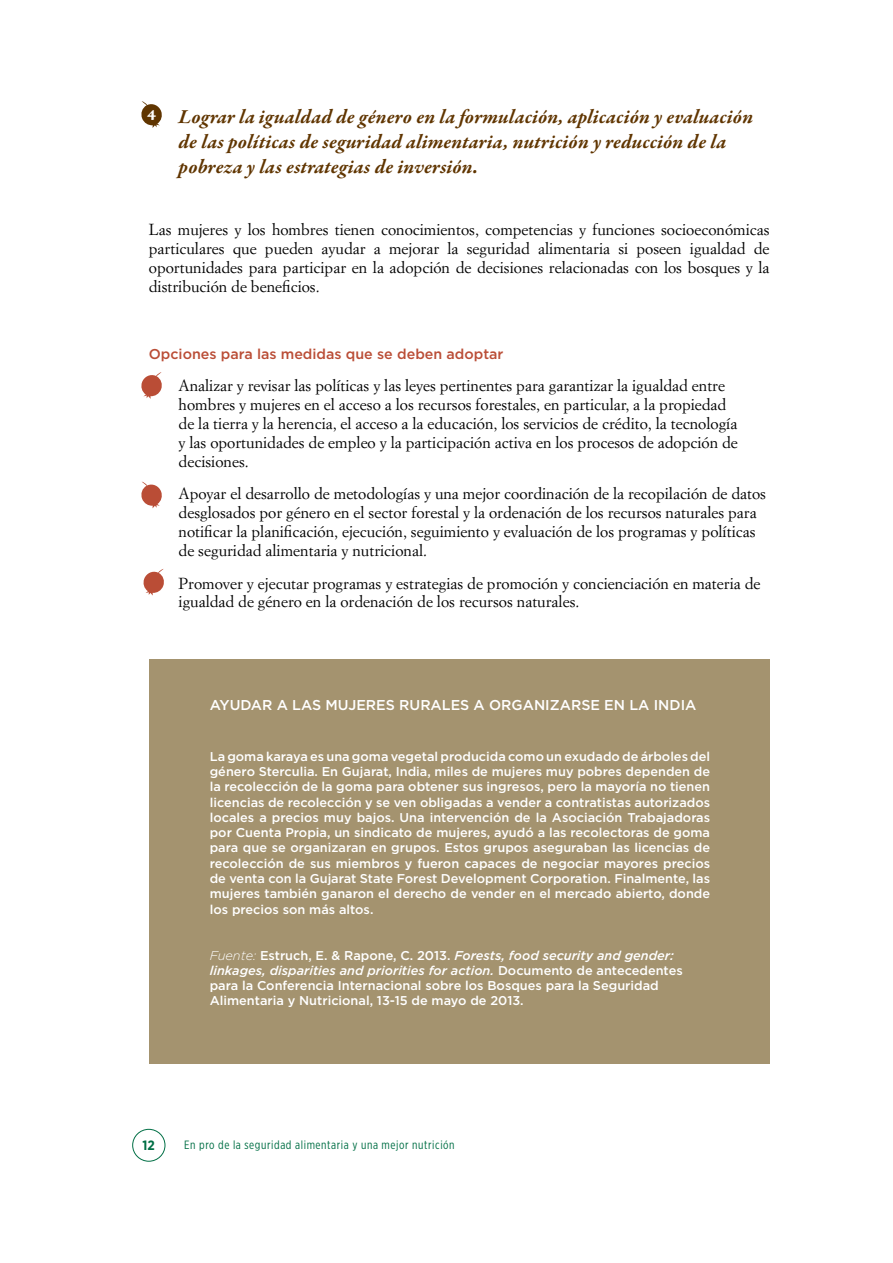
<style>
.page{position:relative;width:893px;height:1263px;background:#fff}
.page>*{position:absolute;margin:0;border:0;box-sizing:border-box;transform-origin:0 0}
.t1{font:italic 700 20.25px/24.8px "Garamond Premr Pro";letter-spacing:.01em;color:#603500}
.t2{font:16.5px "Garamond Premr Pro Bd Capt";color:#fff}
.t3{font:15.75px/18.9px "Simoncini Garamond Std";color:#000}
.t4{font:500 14.25px "Gotham";color:#fff}
.t5{font:500 14.25px "Gotham";color:#ba4d36}
.t6{font:700 13.5px "Gotham Narrow";color:#006f45}
.t7{font:500 12.75px/15.3px "Gotham";color:#fff;text-align:justify}
.t8{font:12px "Gotham X Narrow";letter-spacing:.05em;color:#006f45}
.s1{font-weight:300;font-style:italic}
.s2{font-style:italic}
</style>
<div class="page">
<div style="left:132px;top:1129px;width:33px;height:32px;border:1px solid #006f45;border-radius:50%"></div>
<svg style="left:141px;top:101px;width:21px;height:27px"></svg>
<svg style="left:141px;top:372px;width:21px;height:27px"></svg>
<svg style="left:141px;top:482px;width:21px;height:26px"></svg>
<div style="left:149px;top:659px;width:621px;height:404px;background:#a4936f"></div>
<svg style="left:143px;top:569px;width:21px;height:26px"></svg>
<p class="t2" style="left:147px;top:101px;width:10px">4</p>
<p class="t1" style="left:179px;top:106px;width:576px">Lograr la igualdad de género en la formulación, aplicación y evaluación de las políticas de seguridad alimentaria, nutrición y reducción de la pobreza y las estrategias de inversión.</p>
<p class="t3" style="left:149px;top:220px;width:622px;text-align:justify">Las mujeres y los hombres tienen conocimientos, competencias y funciones socioeconómicas particulares que pueden ayudar a mejorar la seguridad alimentaria si poseen igualdad de oportunidades para participar en la adopción de decisiones relacionadas con los bosques y la distribución de beneficios.</p>
<p class="t5" style="left:149px;top:345px;width:356px">Opciones para las medidas que se deben adoptar</p>
<p class="t3" style="left:179px;top:376px;width:561px">Analizar y revisar las políticas y las leyes pertinentes para garantizar la igualdad entre hombres y mujeres en el acceso a los recursos forestales, en particular, a la propiedad de la tierra y la herencia, el acceso a la educación, los servicios de crédito, la tecnología y las oportunidades de empleo y la participación activa en los procesos de adopción de decisiones.</p>
<p class="t3" style="left:179px;top:484px;width:589px">Apoyar el desarrollo de metodologías y una mejor coordinación de la recopilación de datos desglosados por género en el sector forestal y la ordenación de los recursos naturales para notificar la planificación, ejecución, seguimiento y evaluación de los programas y políticas de seguridad alimentaria y nutricional.</p>
<p class="t3" style="left:179px;top:573px;width:583px">Promover y ejecutar programas y estrategias de promoción y concienciación en materia de igualdad de género en la ordenación de los recursos naturales.</p>
<p class="t4" style="left:210px;top:696px;width:42px">Ayudar</p>
<p class="t4" style="left:277px;top:696px;width:26px">a las</p>
<p class="t4" style="left:326px;top:696px;width:33px">mujeres</p>
<p class="t4" style="left:399px;top:696px;width:32px">rurales</p>
<p class="t4" style="left:474px;top:696px;width:40px">a organ</p>
<p class="t4" style="left:545px;top:696px;width:26px">izarse</p>
<p class="t4" style="left:604px;top:696px;width:59px">enlaInd</p>
<p class="t4" style="left:681px;top:696px;width:14px">ia</p>
<p class="t7" style="left:210px;top:748px;width:502px">La goma karaya es una goma vegetal producida como un exudado de árboles del género Sterculia. En Gujarat, I ndia, miles de mujeres muy pobres dependen de la recolección de la goma para obtener sus ingresos, pero la mayoría no tienen licencias de recolección y se ven obligadas a vender a contratistas autorizados locales a precios muy bajos. U na intervención de la Asociación Trabajadoras por Cuenta Propia, un sindicato de mujeres, ayudó a las recolectoras de goma para que se organizaran en grupos. Estos grupos aseguraban las licencias de recolección de sus miembros y fueron capaces de negociar mayores precios de venta con la Gujarat State Forest Development Corporation. Finalmente, las mujeres también ganaron el derecho de vender en el mercado abierto, donde los precios son más altos.</p>
<p class="t7" style="left:210px;top:947px;width:474px;text-align:left"><span class="s1">Fuente:</span> Estruch, E. &amp; Rapone, C. 2013. <span class="s2">Forests, food security and gender: linkages, disparities and priorities for action.</span> Documento de antecedentes para la Conferencia I nternacional sobre los Bosques para la Seguridad Alimentaria y Nutricional, 13-15 de mayo de 2013.</p>
<p class="t6" style="left:143px;top:1137px;width:14px">12</p>
<p class="t8" style="left:184px;top:1138px;width:272px">En pro de la seguridad alimentaria y una mejor nutrición</p>
</div>
